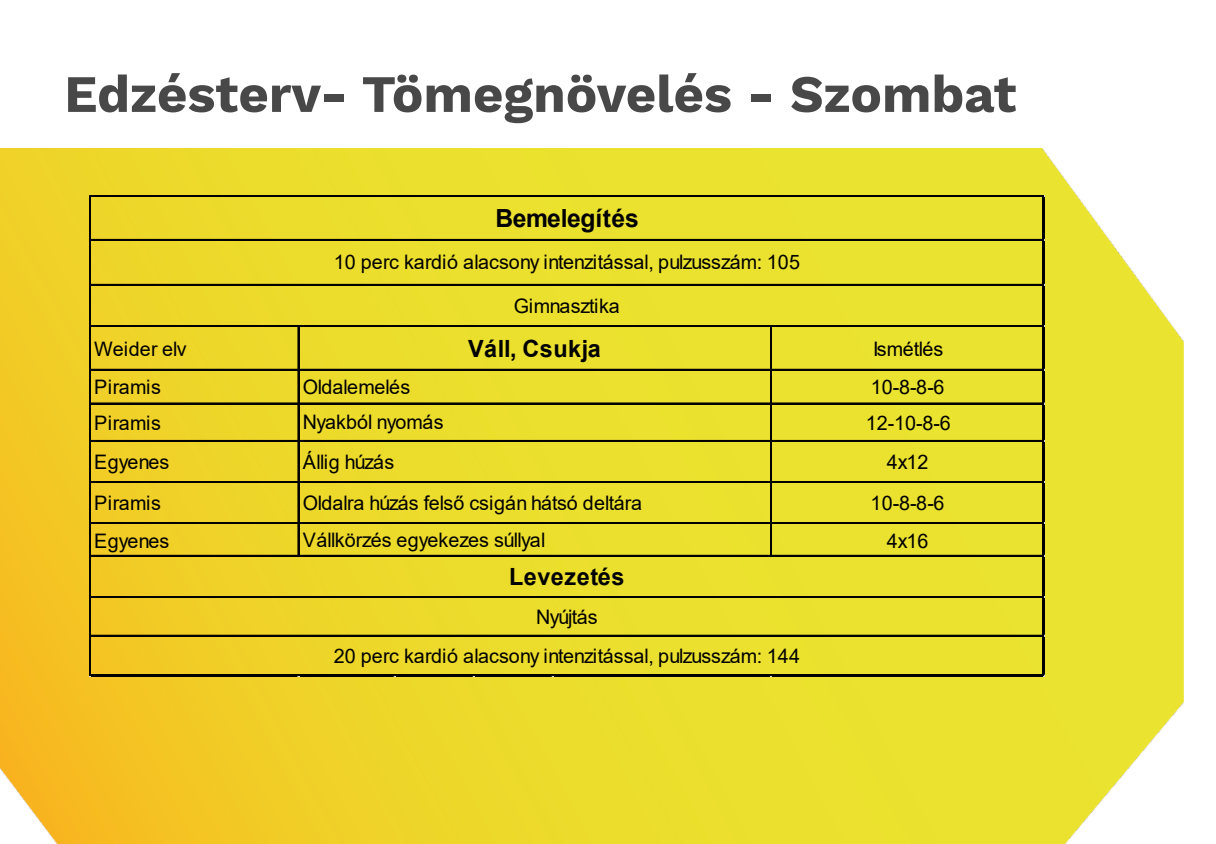
<style>
.page{position:relative;width:1216px;height:844px;background:#fff}
.page>*{position:absolute;margin:0;border:0;box-sizing:border-box;transform-origin:0 0}
.t1{font:700 52.5px "Work Sans";color:#494849}
.t2{font:700 25.03px "Arial";letter-spacing:-.005em;color:#000}
.t3{font:700 23.62px "Arial";letter-spacing:.025em;color:#000}
.t4{font:19.95px/38.7px "Arial";color:#000;text-align:center}
.t5{font:19.95px/41.1px "Arial";letter-spacing:-.02em;color:#000}
</style>
<div class="page">
<img style="left:0;top:149px;width:1183px;height:694px">
<hr style="left:91px;top:196px;width:953px;height:1px;background:#000">
<hr style="left:91px;top:239px;width:951px;height:1px;background:#000">
<hr style="left:91px;top:284px;width:951px;height:1px;background:#000">
<hr style="left:91px;top:325px;width:951px;height:2px;background:#000">
<hr style="left:91px;top:369px;width:951px;height:1px;background:#000">
<hr style="left:91px;top:402px;width:951px;height:1px;background:#000">
<hr style="left:91px;top:403px;width:951px;height:1px;background:#000">
<hr style="left:91px;top:440px;width:951px;height:1px;background:#000">
<hr style="left:91px;top:481px;width:951px;height:1px;background:#000">
<hr style="left:91px;top:522px;width:951px;height:2px;background:#000">
<hr style="left:91px;top:555px;width:951px;height:1px;background:#000">
<hr style="left:91px;top:596px;width:951px;height:1px;background:#000">
<hr style="left:91px;top:634px;width:951px;height:1px;background:#000">
<hr style="left:91px;top:635px;width:951px;height:1px;background:#000">
<hr style="left:89px;top:196px;width:2px;height:480px;background:#000">
<hr style="left:297px;top:327px;width:1px;height:229px;background:#000">
<hr style="left:298px;top:327px;width:1px;height:229px;background:#000">
<hr style="left:770px;top:327px;width:2px;height:229px;background:#000">
<hr style="left:91px;top:673px;width:953px;height:3px;background:#000">
<hr style="left:1042px;top:197px;width:2px;height:479px;background:#000">
<p class="t1" style="left:64px;top:64px;width:953px">Edzésterv- Tömegnövelés - Szombat</p>
<p class="t2" style="left:495px;top:200px;width:145px">Bemelegítés</p>
<p class="t4" style="left:334px;top:243px;width:468px">10 perc kardió alacsony intenzitással, pulzusszám: 105</p>
<p class="t4" style="left:514px;top:286px;width:107px">Gimnasztika</p>
<p class="t3" style="left:468px;top:332px;width:134px">Váll, Csukja</p>
<p class="t4" style="left:94px;top:329px;width:94px">Weider elv</p>
<p class="t5" style="left:873px;top:328px;width:72px">Ismétlés</p>
<p class="t4" style="left:94px;top:367px;width:68px">Piramis</p>
<p class="t4" style="left:870px;top:367px;width:75px">10-8-8-6</p>
<p class="t4" style="left:94px;top:404px;width:68px">Piramis</p>
<p class="t4" style="left:865px;top:404px;width:86px">12-10-8-6</p>
<p class="t4" style="left:94px;top:442px;width:77px">Egyenes</p>
<p class="t4" style="left:886px;top:442px;width:43px">4x12</p>
<p class="t4" style="left:94px;top:484px;width:68px">Piramis</p>
<p class="t4" style="left:870px;top:484px;width:75px">10-8-8-6</p>
<p class="t4" style="left:94px;top:521px;width:77px">Egyenes</p>
<p class="t4" style="left:886px;top:521px;width:43px">4x16</p>
<p class="t4" style="left:303px;top:369px;width:142px;line-height:35px;text-align:left">Oldalemelés<br>Nyakból nyomás</p>
<p class="t5" style="left:303px;top:441px;width:341px">Állig húzás<br>Oldalra húzás felső csigán hátsó deltára</p>
<p class="t4" style="left:303px;top:520px;width:244px">Vállkörzés egyekezes súllyal</p>
<p class="t3" style="left:509px;top:560px;width:117px">Levezetés</p>
<p class="t4" style="left:334px;top:597px;width:468px">Nyújtás<br>20 perc kardió alacsony intenzitással, pulzusszám: 144</p>
</div>
